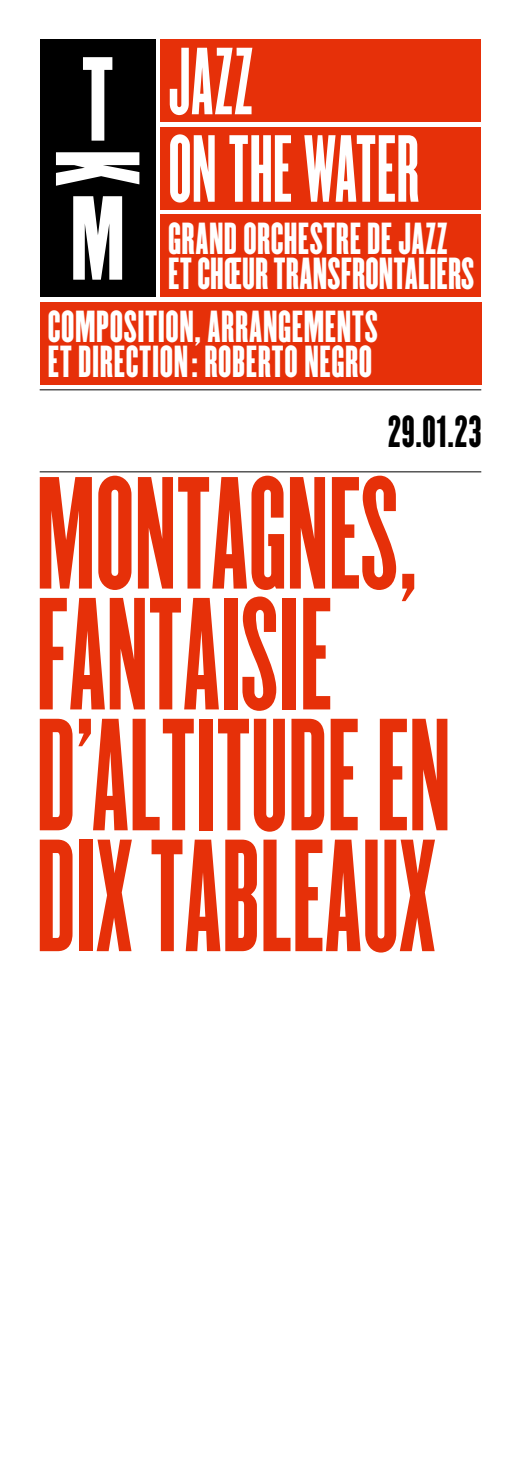
<style>
.page{position:relative;width:521px;height:1474px;background:#fff}
.page>*{position:absolute;margin:0;border:0;box-sizing:border-box;transform-origin:0 0}
.t1{font:139.3px/120.8px "TKM Champion Bantamweight Accents Bantamweight Accents";letter-spacing:.005em;color:#e63009}
.t2{font:83.12px/87.5px "TKM Champion Bantamweight Accents Bantamweight Accents";letter-spacing:.01em;color:#fff}
.t3{font:39.2px/35px "TKM Champion Featherweight Accents Featherweight Accents";letter-spacing:.015em;color:#fff}
.t4{font:39.2px "TKM Champion Featherweight Accents Featherweight Accents";color:#000}
</style>
<div class="page">
<hr style="left:40px;top:471px;width:441px;height:1px;background:#000">
<hr style="left:40px;top:389px;width:441px;height:1px;background:#000">
<div style="left:161px;top:40px;width:320px;height:82px;background:#e63009"></div>
<div style="left:161px;top:127px;width:320px;height:83px;background:#e63009"></div>
<div style="left:161px;top:215px;width:320px;height:82px;background:#e63009"></div>
<div style="left:40px;top:302px;width:441px;height:82px;background:#e63009"></div>
<div style="left:40px;top:40px;width:116px;height:257px;background:#000"></div>
<svg style="left:56px;top:152px;width:83px;height:34px"></svg>
<svg style="left:83px;top:57px;width:29px;height:84px"></svg>
<svg style="left:73px;top:196px;width:49px;height:84px;background:#d4d4d4"></svg>
<h2 class="t2" style="left:168px;top:43px;width:252px">JAZZ<br>ON THE WATER</h2>
<p class="t3" style="left:168px;top:223px;width:307px">GRAND ORCHESTRE DE JAZZ<br>ET CHŒUR TRANSFRONTALIERS</p>
<p class="t3" style="left:48px;top:311px;width:331px">COMPOSITION, ARRANGEMENTS<br>ET DIRECTION: ROBERTO NEGRO</p>
<p class="t4" style="left:388px;top:407px;width:95px">29.01.23</p>
<h1 class="t1" style="left:37px;top:482px;width:415px">MONTAGNES,<br>FANTAISIE<br>D’ALTITUDE EN<br>DIX TABLEAUX</h1>
</div>
